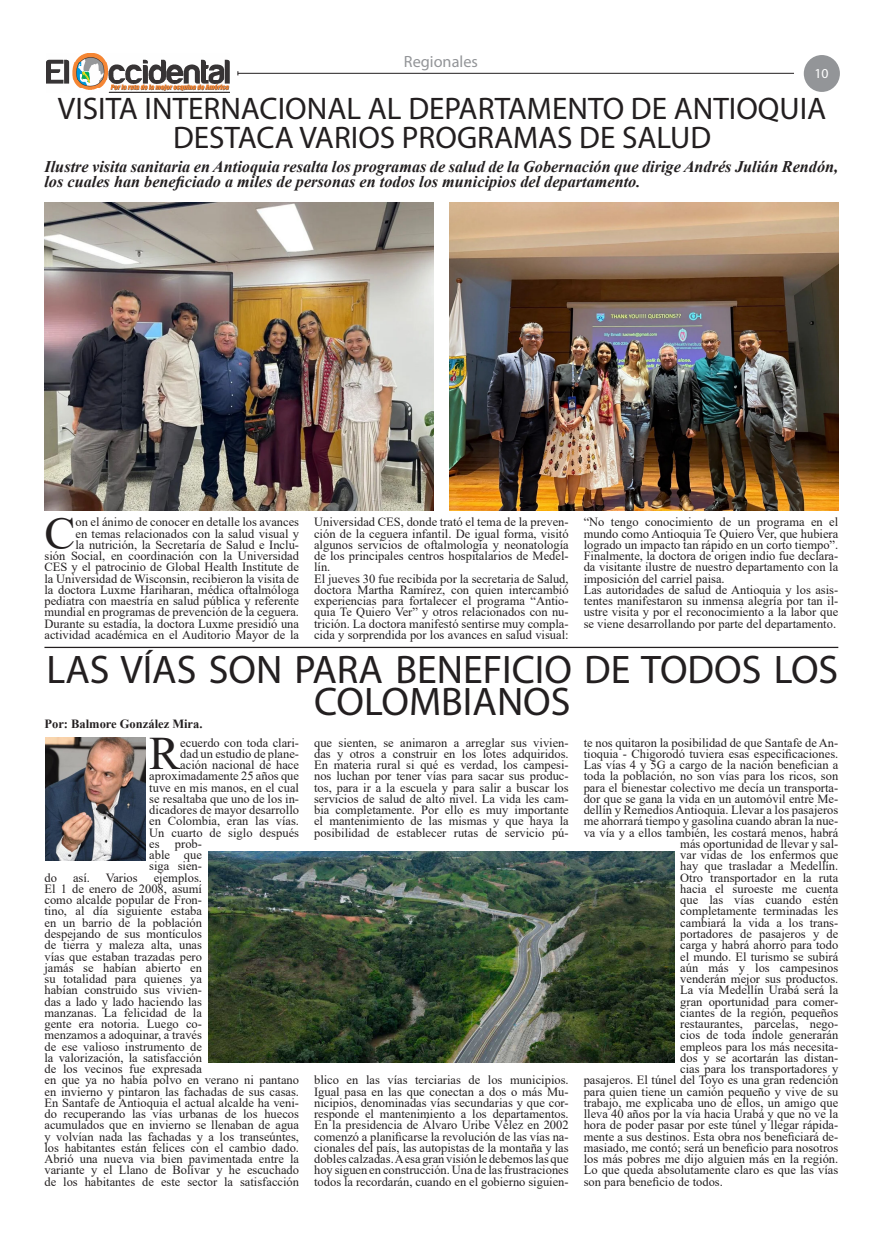
<style>
.page{position:relative;width:886px;height:1241px;background:#fff}
.page>*{position:absolute;margin:0;border:0;box-sizing:border-box;transform-origin:0 0}
.t1{font:46.5px "Times New Roman";color:#231f20}
.t2{font:40px/32.5px "Myriad Pro";color:#231f20;text-align:center}
.t3{font:31.25px/28.8px "Myriad Pro";color:#231f20;text-align:center}
.t4{font:italic 700 16.25px/15px "Times New Roman";color:#231f20}
.t5{font:16.25px "Myriad Pro";color:#939598}
.t6{font:13.75px "Myriad Pro";color:#fff}
.t7{font:12.5px/11.2px "Times New Roman";color:#231f20}
.t8{font:700 12.5px "Times New Roman";color:#231f20}
</style>
<div class="page">
<img style="left:46px;top:54px;width:184px;height:38px">
<hr style="left:238px;top:73px;width:556px;height:1px;background:#231f20">
<div style="left:804px;top:55px;width:36px;height:37px;background:#939598;border-radius:50%"></div>
<img style="left:44px;top:202px;width:389px;height:308px">
<hr style="left:44px;top:646px;width:794px;height:2px;background:#231f20">
<img style="left:450px;top:202px;width:388px;height:308px">
<img style="left:46px;top:737px;width:100px;height:123px">
<img style="left:209px;top:851px;width:465px;height:211px">
<h3 class="t5" style="left:404px;top:51px;width:75px">Regionales</h3>
<p class="t6" style="left:814px;top:65px;width:16px">10</p>
<p class="t6" style="left:820px;top:66px;width:9px">9</p>
<h3 class="t3" style="left:58px;top:93px;width:770px">VISITA INTERNACIONAL AL DEPARTAMENTO DE ANTIOQUIA<br>DESTACA VARIOS PROGRAMAS DE SALUD</h3>
<h3 class="t4" style="left:44px;top:159px;width:795px">Ilustre visita sanitaria en Antioquia resalta los programas de salud de la Gobernación que dirige Andrés Julián Rendón, los cuales han beneficiado a miles de personas en todos los municipios del departamento.</h3>
<h1 class="t1" style="left:44px;top:500px;width:33px">C</h1>
<p class="t7" style="left:44px;top:516px;width:256px;text-align:right">on el ánimo de conocer en detalle los avances<br>en temas relacionados con la salud visual y<br>la nutrición, la Secretaría de Salud e Inclu-<br>sión Social, en coordinación con la Universidad CES y el patrocinio de Global Health Institute de la Universidad de Wisconsin, recibieron la visita de la doctora Luxme Hariharan, médica oftalmóloga pediatra con maestría en salud pública y referente mundial en programas de prevención de la ceguera.<br>Durante su estadía, la doctora Luxme presidió una actividad académica en el Auditorio Mayor de la</p>
<p class="t7" style="left:314px;top:516px;width:256px">Universidad CES, donde trató el tema de la preven&shy;ción de la ceguera infantil. De igual forma, visitó algunos servicios de oftalmología y neonatología de los principales centros hospitalarios de Medel&shy;lín.<br>El jueves 30 fue recibida por la secretaria de Salud, doctora Martha Ramírez, con quien intercambió experiencias para fortalecer el programa “Antio&shy;quia Te Quiero Ver” y otros relacionados con nu&shy;trición. La doctora manifestó sentirse muy compla&shy;cida y sorprendida por los avances en salud visual:</p>
<p class="t7" style="left:584px;top:516px;width:256px">“No tengo conocimiento de un programa en el mundo como Antioquia Te Quiero Ver, que hubiera logrado un impacto tan rápido en un corto tiempo”.<br>Finalmente, la doctora de origen indio fue declara&shy;da visitante ilustre de nuestro departamento con la imposición del carriel paisa.<br>Las autoridades de salud de Antioquia y los asis&shy;tentes manifestaron su inmensa alegría por tan il&shy;ustre visita y por el reconocimiento a la labor que se viene desarrollando por parte del departamento.</p>
<h2 class="t2" style="left:47px;top:652px;width:793px">LAS VÍAS SON PARA BENEFICIO DE TODOS LOS<br>COLOMBIANOS</h2>
<h1 class="t1" style="left:149px;top:720px;width:33px">R</h1>
<p class="t7" style="left:180px;top:736px;width:120px">ecuerdo con toda clari-</p>
<p class="t8" style="left:44px;top:714px;width:160px">Por: Balmore González Mira.</p>
<p class="t7" style="left:314px;top:736px;width:256px;text-align:justify">que sienten, se animaron a arreglar sus vivien&shy;das y otros a construir en los lotes adquiridos.<br>En materia rural si qué es verdad, los campesi&shy;nos luchan por tener vías para sacar sus produc&shy;tos, para ir a la escuela y para salir a buscar los servicios de salud de alto nivel. La vida les cam&shy;bia completamente. Por ello es muy importante el mantenimiento de las mismas y que haya la posibilidad de establecer rutas de servicio pú-</p>
<p class="t7" style="left:584px;top:736px;width:256px">te nos quitaron la posibilidad de que Santafe de An-</p>
<p class="t7" style="left:584px;top:747px;width:256px">tioquia - Chigorodó tuviera esas especificaciones.</p>
<p class="t7" style="left:584px;top:758px;width:256px">Las vías 4 y 5G a cargo de la nación benefician a</p>
<p class="t7" style="left:584px;top:770px;width:256px">toda la población, no son vías para los ricos, son</p>
<p class="t7" style="left:584px;top:781px;width:256px">para el bienestar colectivo me decía un transporta-</p>
<p class="t7" style="left:584px;top:792px;width:256px">dor que se gana la vida en un automóvil entre Me-</p>
<p class="t7" style="left:584px;top:803px;width:256px">dellín y Remedios Antioquia. Llevar a los pasajeros</p>
<p class="t7" style="left:584px;top:815px;width:256px">me ahorrará tiempo y gasolina cuando abran la nue-</p>
<p class="t7" style="left:584px;top:826px;width:256px">va vía y a ellos también, les costará menos, habrá</p>
<p class="t7" style="left:680px;top:837px;width:160px">más oportunidad de llevar y sal-</p>
<p class="t7" style="left:680px;top:848px;width:160px">var vidas de los enfermos que</p>
<p class="t7" style="left:680px;top:860px;width:160px">hay que trasladar a Medellín.</p>
<p class="t7" style="left:680px;top:871px;width:160px">Otro transportador en la ruta</p>
<p class="t7" style="left:680px;top:882px;width:160px">hacia el suroeste me cuenta</p>
<p class="t7" style="left:680px;top:893px;width:160px">que las vías cuando estén</p>
<p class="t7" style="left:680px;top:905px;width:160px">completamente terminadas les</p>
<p class="t7" style="left:680px;top:916px;width:160px">cambiará la vida a los trans-</p>
<p class="t7" style="left:680px;top:927px;width:160px">portadores de pasajeros y de</p>
<p class="t7" style="left:680px;top:938px;width:160px">carga y habrá ahorro para todo</p>
<p class="t7" style="left:680px;top:950px;width:160px">el mundo. El turismo se subirá</p>
<p class="t7" style="left:680px;top:961px;width:160px">aún más y los campesinos</p>
<p class="t7" style="left:680px;top:972px;width:160px">venderán mejor sus productos.</p>
<p class="t7" style="left:680px;top:983px;width:160px">La vía Medellín Urabá será la</p>
<p class="t7" style="left:680px;top:995px;width:160px">gran oportunidad para comer-</p>
<p class="t7" style="left:680px;top:1006px;width:160px">ciantes de la región, pequeños</p>
<p class="t7" style="left:680px;top:1017px;width:160px">restaurantes, parcelas, nego-</p>
<p class="t7" style="left:680px;top:1028px;width:160px">cios de toda índole generarán</p>
<p class="t7" style="left:680px;top:1040px;width:160px">empleos para los más necesita-</p>
<p class="t7" style="left:680px;top:1051px;width:160px">dos y se acortarán las distan-</p>
<p class="t7" style="left:680px;top:1062px;width:160px">cias para los transportadores y</p>
<p class="t7" style="left:584px;top:1073px;width:256px">pasajeros. El túnel del Toyo es una gran redención</p>
<p class="t7" style="left:584px;top:1085px;width:256px">para quien tiene un camión pequeño y vive de su</p>
<p class="t7" style="left:584px;top:1096px;width:256px">trabajo, me explicaba uno de ellos, un amigo que</p>
<p class="t7" style="left:584px;top:1107px;width:256px">lleva 40 años por la vía hacia Urabá y que no ve la</p>
<p class="t7" style="left:584px;top:1118px;width:256px">hora de poder pasar por este túnel y llegar rápida-</p>
<p class="t7" style="left:584px;top:1130px;width:256px">mente a sus destinos. Esta obra nos beneficiará de-</p>
<p class="t7" style="left:584px;top:1141px;width:256px">masiado, me contó; será un beneficio para nosotros</p>
<p class="t7" style="left:584px;top:1152px;width:256px">los más pobres me dijo alguien más en la región.</p>
<p class="t7" style="left:584px;top:1163px;width:256px">Lo que queda absolutamente claro es que las vías</p>
<p class="t7" style="left:584px;top:1175px;width:141px">son para beneficio de todos.</p>
<p class="t7" style="left:180px;top:747px;width:120px">dad un estudio de plane-</p>
<p class="t7" style="left:180px;top:758px;width:120px">ación nacional de hace</p>
<p class="t7" style="left:149px;top:770px;width:151px">aproximadamente 25 años que</p>
<p class="t7" style="left:149px;top:781px;width:151px">tuve en mis manos, en el cual</p>
<p class="t7" style="left:149px;top:792px;width:151px">se resaltaba que uno de los in-</p>
<p class="t7" style="left:149px;top:803px;width:151px">dicadores de mayor desarrollo</p>
<p class="t7" style="left:149px;top:815px;width:151px">en Colombia, eran las vías.</p>
<p class="t7" style="left:149px;top:826px;width:151px">Un cuarto de siglo después</p>
<p class="t7" style="left:149px;top:837px;width:54px">es prob-</p>
<p class="t7" style="left:149px;top:848px;width:54px">able que</p>
<p class="t7" style="left:149px;top:860px;width:54px">siga sien-</p>
<p class="t7" style="left:44px;top:871px;width:256px;text-indent:109px">ejemplos.<br>El 1 de enero de 2008, asumí<br>como alcalde popular de Fron-<br>tino, al día siguiente estaba<br>en un barrio de la población<br>despejando de sus montículos<br>de tierra y maleza alta, unas<br>vías que estaban trazadas pero<br>jamás se habían abierto en<br>su totalidad para quienes ya<br>habían construido sus vivien-<br>das a lado y lado haciendo las<br>manzanas. La felicidad de la<br>gente era notoria. Luego co-<br>menzamos a adoquinar, a través<br>de ese valioso instrumento de<br>la valorización, la satisfacción<br>de los vecinos fue expresada<br>en que ya no había polvo en verano ni pantano en invierno y pintaron las fachadas de sus casas.<br>En Santafe de Antioquia el actual alcalde ha veni&shy;do recuperando las vías urbanas de los huecos acumulados que en invierno se llenaban de agua y volvían nada las fachadas y a los transeúntes, los habitantes están felices con el cambio dado.<br>Abrió una nueva via bien pavimentada entre la variante y el Llano de Bolívar y he escuchado de los habitantes de este sector la satisfacción</p>
<p class="t7" style="left:44px;top:871px;width:14px">do</p>
<p class="t7" style="left:73px;top:871px;width:19px">así.</p>
<p class="t7" style="left:106px;top:871px;width:33px">Varios</p>
<p class="t7" style="left:314px;top:1073px;width:256px;text-align:justify">blico en las vías terciarias de los municipios.<br>Igual pasa en las que conectan a dos o más Mu&shy;nicipios, denominadas vías secundarias y que cor&shy;responde el mantenimiento a los departamentos.<br>En la presidencia de Álvaro Uribe Vélez en 2002 comenzó a planificarse la revolución de las vías na&shy;cionales del país, las autopistas de la montaña y las dobles calzadas. A esa gran visión le debemos las que hoy siguen en construcción. Una de las frustraciones todos la recordarán, cuando en el gobierno siguien-</p>
</div>
